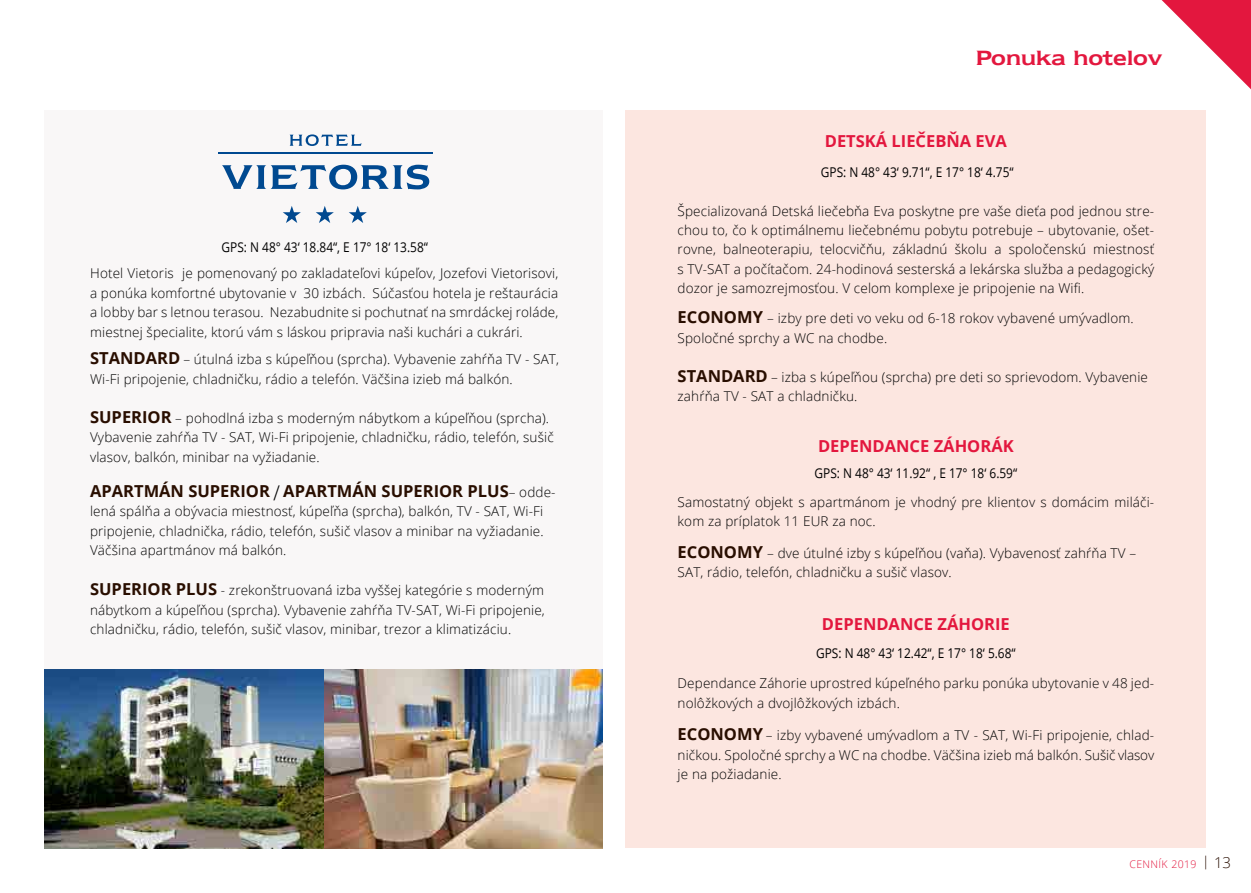
<style>
.page{position:relative;width:1251px;height:893px;background:#fff}
.page>*{position:absolute;margin:0;border:0;box-sizing:border-box;transform-origin:0 0}
.t1{font:24px "Newtext Demi";color:#e3173e}
.t2{font:700 16.5px "Open Sans";color:#e3173e}
.t3{font:700 16.5px "Open Sans";color:#290e00}
.t4{font:300 13.5px/19.5px "Open Sans";letter-spacing:.01em;color:#000}
.t5{font:13.5px "Open Sans";color:#000;scale:.88 1}
.t6{font:300 10.5px "Open Sans";letter-spacing:.04em;color:#e3173e}
.s1{font-weight:700;font-size:16.5px;color:#290e00}
.s2{font-family:"Cambria";font-weight:400;color:#000}
.s3{font-weight:300;font-size:13.5px;color:#000}
.s4{font-size:15px;color:#290e00}
</style>
<div class="page">
<svg style="left:1161px;top:0;width:89px;height:89px"></svg>
<div style="left:625px;top:111px;width:580px;height:737px;background:#fce6e0"></div>
<div style="left:45px;top:111px;width:557px;height:737px;background:#f9f7f7"></div>
<img style="left:45px;top:670px;width:557px;height:178px">
<svg style="left:289px;top:134px;width:72px;height:12px"></svg>
<svg style="left:222px;top:165px;width:207px;height:24px"></svg>
<hr style="left:218px;top:153px;width:215px;height:1px;background:#004990">
<svg style="left:283px;top:206px;width:84px;height:17px"></svg>
<p class="t5" style="left:221px;top:238px;width:236px">GPS: N 48° 43‘ 18.84“, E 17° 18‘ 13.58“</p>
<p class="t4" style="left:90px;top:263px;width:469px;text-align:justify">Hotel Vietoris je pomenovaný po zakladateľovi kúpeľov, Jozefovi Vietorisovi, a ponúka komfortné ubytovanie v 30 izbách. Súčasťou hotela je reštaurácia a lobby bar s letnou terasou. Nezabudnite si pochutnať na smrdáckej roláde, miestnej špecialite, ktorú vám s láskou pripravia naši kuchári a cukrári.</p>
<p class="t4" style="left:90px;top:349px;width:470px"><span class="s1">STANDARD</span> – útulná izba s kúpeľňou (sprcha). Vybavenie zahŕňa TV - SAT,<br>Wi-Fi pripojenie, chladničku, rádio a telefón. Väčšina izieb má balkón.</p>
<p class="t4" style="left:90px;top:408px;width:465px"><span class="s1">SUPERIOR</span> – pohodlná izba s moderným nábytkom a kúpeľňou (sprcha).<br>Vybavenie zahŕňa TV - SAT, Wi-Fi pripojenie, chladničku, rádio, telefón, sušič vlasov, balkón, minibar na vyžiadanie.</p>
<p class="t3" style="left:90px;top:479px;width:467px">APARTMÁN SUPERIOR <span class="s2">/</span> APARTMÁN SUPERIOR PLUS<span class="s3">– odde-</span></p>
<p class="t4" style="left:90px;top:501px;width:455px;text-align:justify">lená spálňa a obývacia miestnosť, kúpeľňa (sprcha), balkón, TV - SAT, Wi-Fi pripojenie, chladnička, rádio, telefón, sušič vlasov a minibar na vyžiadanie.<br>Väčšina apartmánov má balkón.</p>
<p class="t4" style="left:90px;top:580px;width:456px;text-align:justify"><span class="s1">SUPERIOR PLUS</span> - zrekonštruovaná izba vyššej kategórie s moderným nábytkom a kúpeľňou (sprcha). Vybavenie zahŕňa TV-SAT, Wi-Fi pripojenie, chladničku, rádio, telefón, sušič vlasov, minibar, trezor a klimatizáciu.</p>
<h1 class="t1" style="left:975px;top:44px;width:187px">Ponuka hotelov</h1>
<p class="t2" style="left:824px;top:129px;width:184px">DETSKÁ LIEČEBŇA EVA</p>
<p class="t5" style="left:820px;top:163px;width:220px">GPS: N 48° 43‘ 9.71“, E 17° 18‘ 4.75“</p>
<p class="t4" style="left:677px;top:200px;width:478px;text-align:justify">Špecializovaná Detská liečebňa Eva poskytne pre vaše dieťa pod jednou stre&shy;chou to, čo k optimálnemu liečebnému pobytu potrebuje – ubytovanie, ošet&shy;rovne, balneoterapiu, telocvičňu, základnú školu a spoločenskú miestnosť s TV-SAT a počítačom. 24-hodinová sesterská a lekárska služba a pedagogický dozor je samozrejmosťou. V celom komplexe je pripojenie na Wifi.</p>
<p class="t4" style="left:677px;top:308px;width:457px"><span class="s1">ECONOMY</span> – izby pre deti vo veku od 6-18 rokov vybavené umývadlom.<br>Spoločné sprchy a WC na chodbe.</p>
<p class="t4" style="left:677px;top:367px;width:472px"><span class="s1">STANDARD</span> – izba s kúpeľňou (sprcha) pre deti so sprievodom. Vybavenie zahŕňa TV - SAT a chladničku.</p>
<p class="t2" style="left:818px;top:434px;width:197px">DEPENDANCE ZÁHORÁK</p>
<p class="t5" style="left:814px;top:464px;width:232px">GPS: N 48° 43‘ 11.92“ , E 17° 18‘ 6.59“</p>
<p class="t4" style="left:677px;top:492px;width:478px">Samostatný objekt s apartmánom je vhodný pre klientov s domácim miláči&shy;kom za príplatok 11 EUR za noc.</p>
<p class="t4" style="left:677px;top:543px;width:460px"><span class="s1">ECONOMY</span> – dve útulné izby s kúpeľňou (vaňa). Vybavenosť zahŕňa TV –<br>SAT, rádio, telefón, chladničku a sušič vlasov.</p>
<p class="t2" style="left:821px;top:612px;width:189px">DEPENDANCE ZÁHORIE</p>
<p class="t5" style="left:816px;top:644px;width:228px">GPS: N 48° 43‘ 12.42“, E 17° 18‘ 5.68“</p>
<p class="t4" style="left:677px;top:673px;width:478px">Dependance Záhorie uprostred kúpeľného parku ponúka ubytovanie v 48 jed&shy;nolôžkových a dvojlôžkových izbách.</p>
<p class="t4" style="left:677px;top:725px;width:478px;text-align:justify"><span class="s1">ECONOMY</span> – izby vybavené umývadlom a TV - SAT, Wi-Fi pripojenie, chlad&shy;ničkou. Spoločné sprchy a WC na chodbe. Väčšina izieb má balkón. Sušič vlasov je na požiadanie.</p>
<p class="t6" style="left:1129px;top:856px;width:103px">CENNÍK 2019 <sup>|</sup> <span class="s4">13</span></p>
</div>
